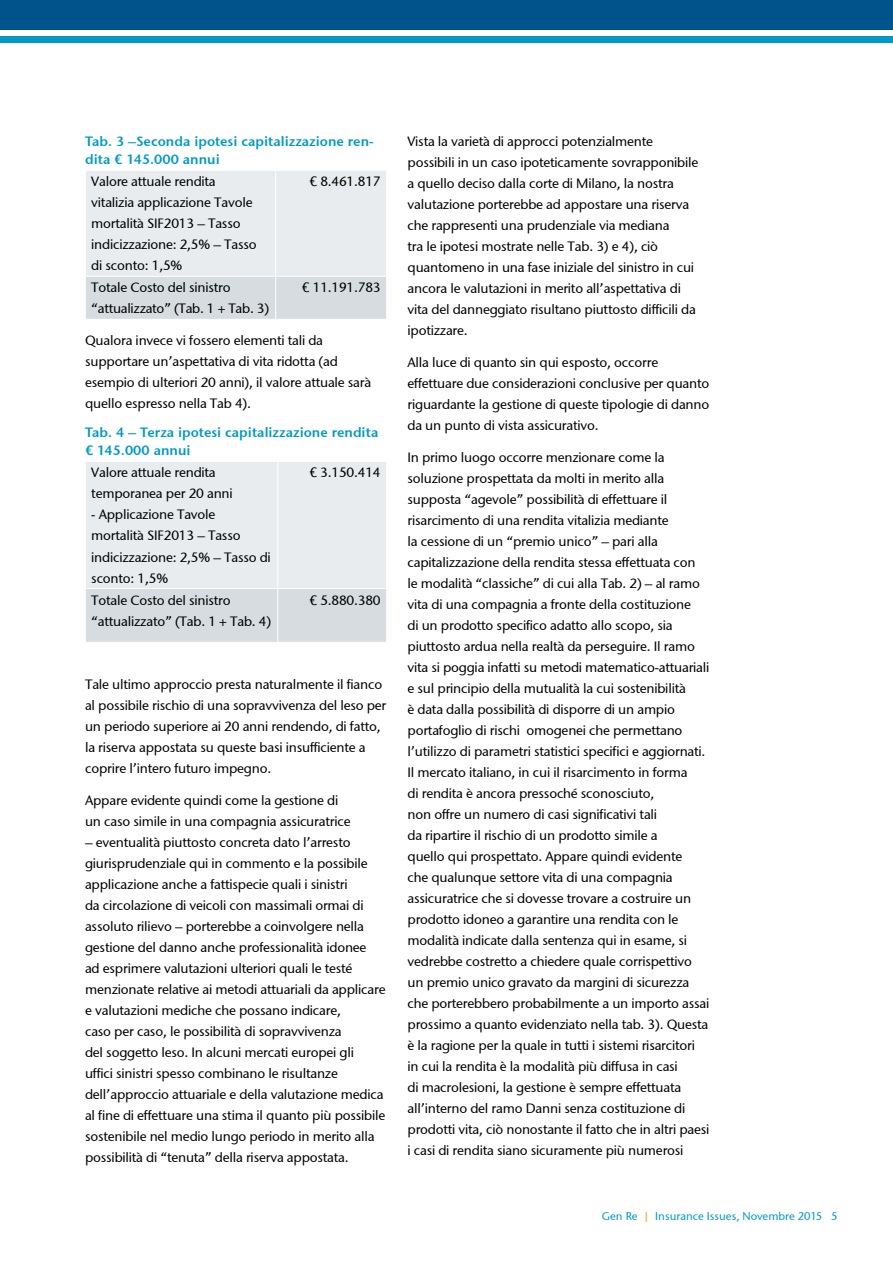
<style>
.page{position:relative;width:893px;height:1263px;background:#fff}
.page>*{position:absolute;margin:0;border:0;box-sizing:border-box;transform-origin:0 0}
.t1{font:13.5px/21px "Stone Sans GC Re";letter-spacing:-.015em;color:#000}
.t2{font:600 13.5px/18px "Stone Sans GC Re";color:#0099c7}
.t3{font:11.25px "Stone Sans GC Re";color:#0099c7}
.s1{color:#faa21b}
</style>
<div class="page">
<div style="left:0;top:0;width:893px;height:30px;background:#00548b"></div>
<div style="left:0;top:36px;width:893px;height:7px;background:#0099c7"></div>
<svg style="left:86px;top:171px;width:300px;height:148px"></svg>
<hr style="left:275px;top:171px;width:1px;height:105px;background:#fff">
<hr style="left:85px;top:276px;width:191px;height:1px;background:#fff">
<hr style="left:276px;top:276px;width:111px;height:1px;background:#fff">
<hr style="left:275px;top:277px;width:1px;height:42px;background:#fff">
<svg style="left:86px;top:462px;width:300px;height:180px"></svg>
<hr style="left:278px;top:462px;width:1px;height:126px;background:#fff">
<hr style="left:85px;top:588px;width:193px;height:1px;background:#fff">
<hr style="left:278px;top:588px;width:109px;height:1px;background:#fff">
<hr style="left:278px;top:589px;width:1px;height:53px;background:#fff">
<p class="t2" style="left:85px;top:132px;width:290px">Tab. 3 –Seconda ipotesi capitalizzazione ren&shy;dita € 145.000 annui</p>
<p class="t1" style="left:91px;top:171px;width:167px">Valore attuale rendita vitalizia applicazione Tavole mortalità SIF2013 – Tasso indicizzazione: 2,5% – Tasso di sconto: 1,5%</p>
<p class="t1" style="left:309px;top:171px;width:73px">€ 8.461.817</p>
<p class="t1" style="left:91px;top:277px;width:179px">Totale Costo del sinistro “attualizzato” (Tab. 1 + Tab. 3)</p>
<p class="t1" style="left:302px;top:277px;width:80px">€ 11.191.783</p>
<p class="t1" style="left:85px;top:330px;width:288px">Qualora invece vi fossero elementi tali da supportare un’aspettativa di vita ridotta (ad esempio di ulteriori 20 anni), il valore attuale sarà quello espresso nella Tab 4).</p>
<p class="t2" style="left:85px;top:423px;width:295px">Tab. 4 – Terza ipotesi capitalizzazione rendita € 145.000 annui</p>
<p class="t1" style="left:91px;top:462px;width:143px">Valore attuale rendita temporanea per 20 anni</p>
<p class="t1" style="left:91px;top:504px;width:181px">- Applicazione Tavole mortalità SIF2013 – Tasso indicizzazione: 2,5% – Tasso di sconto: 1,5%</p>
<p class="t1" style="left:309px;top:462px;width:73px">€ 3.150.414</p>
<p class="t1" style="left:91px;top:589px;width:181px">Totale Costo del sinistro “attualizzato” (Tab. 1 + Tab. 4)</p>
<p class="t1" style="left:309px;top:589px;width:73px">€ 5.880.380</p>
<p class="t1" style="left:85px;top:674px;width:303px">Tale ultimo approccio presta naturalmente il fianco al possibile rischio di una sopravvivenza del leso per un periodo superiore ai 20 anni rendendo, di fatto, la riserva appostata su queste basi insufficiente a coprire l’intero futuro impegno.</p>
<p class="t1" style="left:85px;top:790px;width:267px">Appare evidente quindi come la gestione di un caso simile in una compagnia assicuratrice</p>
<p class="t1" style="left:85px;top:832px;width:302px">– eventualità piuttosto concreta dato l’arresto giurisprudenziale qui in commento e la possibile applicazione anche a fattispecie quali i sinistri<br>da circolazione di veicoli con massimali ormai di assoluto rilievo – porterebbe a coinvolgere nella gestione del danno anche professionalità idonee<br>ad esprimere valutazioni ulteriori quali le testé menzionate relative ai metodi attuariali da applicare e valutazioni mediche che possano indicare,<br>caso per caso, le possibilità di sopravvivenza<br>del soggetto leso. In alcuni mercati europei gli<br>uffici sinistri spesso combinano le risultanze dell’approccio attuariale e della valutazione medica al fine di effettuare una stima il quanto più possibile sostenibile nel medio lungo periodo in merito alla possibilità di “tenuta” della riserva appostata.</p>
<p class="t1" style="left:407px;top:131px;width:292px">Vista la varietà di approcci potenzialmente possibili in un caso ipoteticamente sovrapponibile a quello deciso dalla corte di Milano, la nostra valutazione porterebbe ad appostare una riserva che rappresenti una prudenziale via mediana<br>tra le ipotesi mostrate nelle Tab. 3) e 4), ciò quantomeno in una fase iniziale del sinistro in cui ancora le valutazioni in merito all’aspettativa di vita del danneggiato risultano piuttosto difficili da ipotizzare.</p>
<p class="t1" style="left:407px;top:352px;width:303px">Alla luce di quanto sin qui esposto, occorre effettuare due considerazioni conclusive per quanto riguardante la gestione di queste tipologie di danno da un punto di vista assicurativo.</p>
<p class="t1" style="left:407px;top:446px;width:303px">In primo luogo occorre menzionare come la soluzione prospettata da molti in merito alla supposta “agevole” possibilità di effettuare il risarcimento di una rendita vitalizia mediante<br>la cessione di un “premio unico” – pari alla capitalizzazione della rendita stessa effettuata con<br>le modalità “classiche” di cui alla Tab. 2) – al ramo vita di una compagnia a fronte della costituzione<br>di un prodotto specifico adatto allo scopo, sia piuttosto ardua nella realtà da perseguire. Il ramo vita si poggia infatti su metodi matematico-attuariali e sul principio della mutualità la cui sostenibilità<br>è data dalla possibilità di disporre di un ampio portafoglio di rischi omogenei che permettano l’utilizzo di parametri statistici specifici e aggiornati.<br>Il mercato italiano, in cui il risarcimento in forma<br>di rendita è ancora pressoché sconosciuto,<br>non offre un numero di casi significativi tali<br>da ripartire il rischio di un prodotto simile a<br>quello qui prospettato. Appare quindi evidente<br>che qualunque settore vita di una compagnia assicuratrice che si dovesse trovare a costruire un prodotto idoneo a garantire una rendita con le modalità indicate dalla sentenza qui in esame, si vedrebbe costretto a chiedere quale corrispettivo un premio unico gravato da margini di sicurezza che porterebbero probabilmente a un importo assai prossimo a quanto evidenziato nella tab. 3). Questa è la ragione per la quale in tutti i sistemi risarcitori in cui la rendita è la modalità più diffusa in casi<br>di macrolesioni, la gestione è sempre effettuata all’interno del ramo Danni senza costituzione di prodotti vita, ciò nonostante il fatto che in altri paesi i casi di rendita siano sicuramente più numerosi</p>
<p class="t3" style="left:602px;top:1209px;width:237px">Gen Re <span class="s1">|</span> Insurance Issues, Novembre 2015 5</p>
</div>
